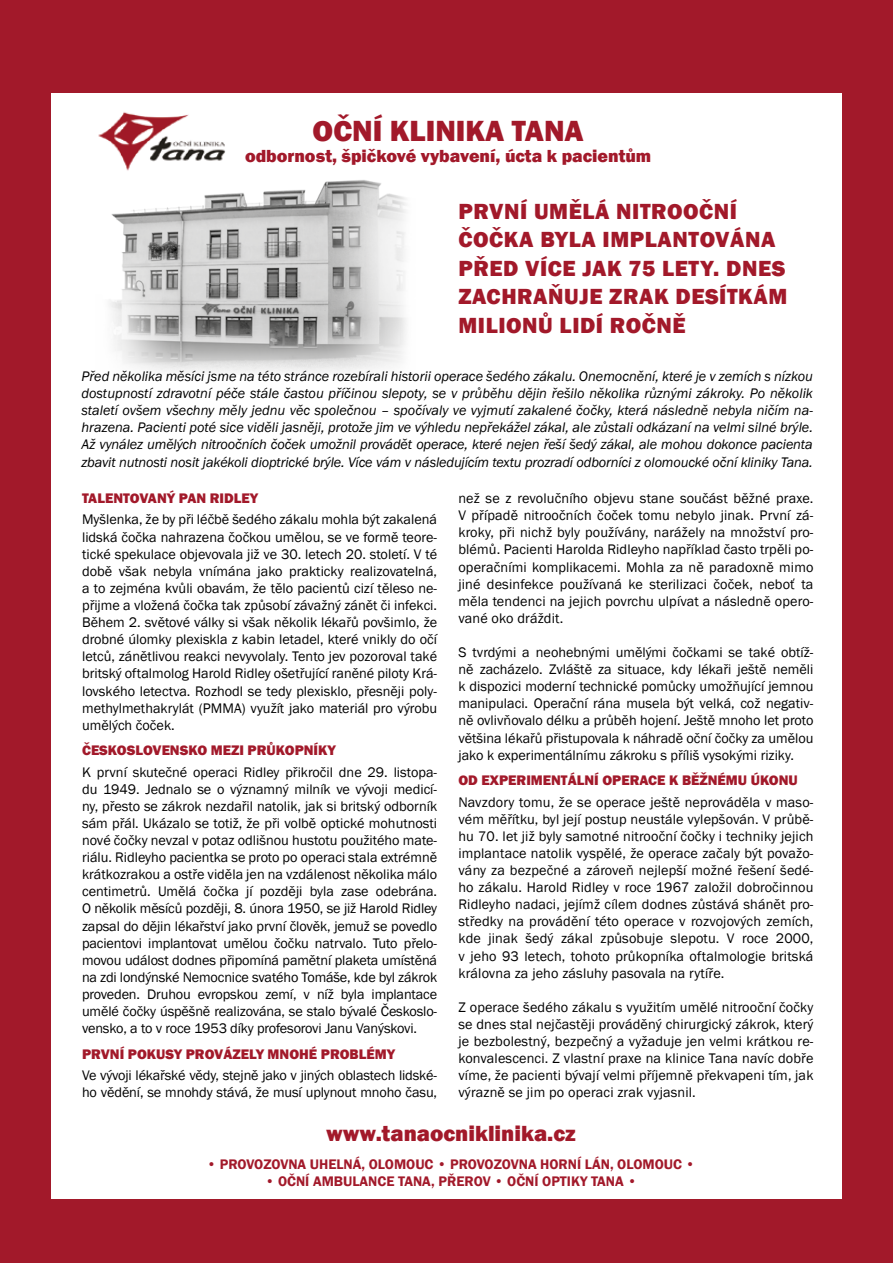
<style>
.page{position:relative;width:893px;height:1263px;background:#a2192a}
.page>*{position:absolute;margin:0;border:0;box-sizing:border-box;transform-origin:0 0}
.t1{font:800 30px "Franklin Gothic";color:#a2192a}
.t2{font:800 22.5px/28.5px "Franklin Gothic";letter-spacing:.025em;color:#a2192a}
.t3{font:800 22.5px "Franklin Gothic";color:#a2192a}
.t4{font:800 18px "Franklin Gothic";color:#a2192a}
.t5{font:14.25px/17.1px "Franklin Gothic";color:#000;text-align:justify}
.t6{font:italic 14.25px/17.1px "Franklin Gothic";letter-spacing:-.01em;color:#000;text-align:justify}
.t7{font:800 14.25px "Franklin Gothic";color:#a2192a}
.t8{font:600 14.25px "Franklin Gothic";color:#a2192a}
</style>
<div class="page">
<div style="left:51px;top:94px;width:791px;height:1105px;background:#fff"></div>
<img style="left:109px;top:180px;width:297px;height:193px">
<img style="left:98px;top:112px;width:128px;height:59px">
<h1 class="t1" style="left:313px;top:111px;width:273px">OČNÍ KLINIKA TANA</h1>
<p class="t4" style="left:245px;top:144px;width:408px">odbornost, špičkové vybavení, úcta k pacientům</p>
<h2 class="t2" style="left:458px;top:197px;width:330px">PRVNÍ UMĚLÁ NITROOČNÍ<br>ČOČKA BYLA IMPLANTOVÁNA<br>PŘED VÍCE JAK 75 LETY. DNES<br>ZACHRAŇUJE ZRAK DESÍTKÁM<br>MILIONŮ LIDÍ ROČNĚ</h2>
<p class="t6" style="left:81px;top:368px;width:733px">Před několika měsíci jsme na této stránce rozebírali historii operace šedého zákalu. Onemocnění, které je v zemích s nízkou dostupností zdravotní péče stále častou příčinou slepoty, se v průběhu dějin řešilo několika různými zákroky. Po několik staletí ovšem všechny měly jednu věc společnou – spočívaly ve vyjmutí zakalené čočky, která následně nebyla ničím na&shy;hrazena. Pacienti poté sice viděli jasněji, protože jim ve výhledu nepřekážel zákal, ale zůstali odkázaní na velmi silné brýle.<br>Až vynález umělých nitroočních čoček umožnil provádět operace, které nejen řeší šedý zákal, ale mohou dokonce pacienta zbavit nutnosti nosit jakékoli dioptrické brýle. Více vám v následujícím textu prozradí odborníci z olomoucké oční kliniky Tana.</p>
<p class="t7" style="left:82px;top:489px;width:178px">TALENTOVANÝ PAN RIDLEY</p>
<p class="t5" style="left:82px;top:511px;width:357px">Myšlenka, že by při léčbě šedého zákalu mohla být zakalená lidská čočka nahrazena čočkou umělou, se ve formě teore&shy;tické spekulace objevovala již ve 30. letech 20. století. V té době však nebyla vnímána jako prakticky realizovatelná, a to zejména kvůli obavám, že tělo pacientů cizí těleso ne&shy;přijme a vložená čočka tak způsobí závažný zánět či infekci.<br>Během 2. světové války si však několik lékařů povšimlo, že drobné úlomky plexiskla z kabin letadel, které vnikly do očí letců, zánětlivou reakci nevyvolaly. Tento jev pozoroval také britský oftalmolog Harold Ridley ošetřující raněné piloty Krá&shy;lovského letectva. Rozhodl se tedy plexisklo, přesněji poly&shy;methylmethakrylát (PMMA) využít jako materiál pro výrobu umělých čoček.</p>
<p class="t7" style="left:82px;top:741px;width:255px">ČESKOSLOVENSKO MEZI PRŮKOPNÍKY</p>
<p class="t5" style="left:82px;top:764px;width:357px">K první skutečné operaci Ridley přikročil dne 29. listopa&shy;du 1949. Jednalo se o významný milník ve vývoji medicí&shy;ny, přesto se zákrok nezdařil natolik, jak si britský odborník sám přál. Ukázalo se totiž, že při volbě optické mohutnosti nové čočky nevzal v potaz odlišnou hustotu použitého mate&shy;riálu. Ridleyho pacientka se proto po operaci stala extrémně krátkozrakou a ostře viděla jen na vzdálenost několika málo centimetrů. Umělá čočka jí později byla zase odebrána.<br>O několik měsíců později, 8. února 1950, se již Harold Ridley zapsal do dějin lékařství jako první člověk, jemuž se povedlo pacientovi implantovat umělou čočku natrvalo. Tuto přelo&shy;movou událost dodnes připomíná pamětní plaketa umístěná na zdi londýnské Nemocnice svatého Tomáše, kde byl zákrok proveden. Druhou evropskou zemí, v níž byla implantace umělé čočky úspěšně realizována, se stalo bývalé Českoslo&shy;vensko, a to v roce 1953 díky profesorovi Janu Vanýskovi.</p>
<p class="t7" style="left:82px;top:1045px;width:315px">PRVNÍ POKUSY PROVÁZELY MNOHÉ PROBLÉMY</p>
<p class="t5" style="left:82px;top:1067px;width:357px">Ve vývoji lékařské vědy, stejně jako v jiných oblastech lidské&shy;ho vědění, se mnohdy stává, že musí uplynout mnoho času,</p>
<p class="t5" style="left:458px;top:490px;width:357px">než se z revolučního objevu stane součást běžné praxe.<br>V případě nitroočních čoček tomu nebylo jinak. První zá&shy;kroky, při nichž byly používány, narážely na množství pro&shy;blémů. Pacienti Harolda Ridleyho například často trpěli po&shy;operačními komplikacemi. Mohla za ně paradoxně mimo jiné desinfekce používaná ke sterilizaci čoček, neboť ta měla tendenci na jejich povrchu ulpívat a následně opero&shy;vané oko dráždit.</p>
<p class="t5" style="left:458px;top:644px;width:357px">S tvrdými a neohebnými umělými čočkami se také obtíž&shy;ně zacházelo. Zvláště za situace, kdy lékaři ještě neměli k dispozici moderní technické pomůcky umožňující jemnou manipulaci. Operační rána musela být velká, což negativ&shy;ně ovlivňovalo délku a průběh hojení. Ještě mnoho let proto většina lékařů přistupovala k náhradě oční čočky za umělou jako k experimentálnímu zákroku s příliš vysokými riziky.</p>
<p class="t7" style="left:458px;top:771px;width:341px">OD EXPERIMENTÁLNÍ OPERACE K BĚŽNÉMU ÚKONU</p>
<p class="t5" style="left:458px;top:794px;width:357px">Navzdory tomu, že se operace ještě neprováděla v maso&shy;vém měřítku, byl její postup neustále vylepšován. V průbě&shy;hu 70. let již byly samotné nitrooční čočky i techniky jejich implantace natolik vyspělé, že operace začaly být považo&shy;vány za bezpečné a zároveň nejlepší možné řešení šedé&shy;ho zákalu. Harold Ridley v roce 1967 založil dobročinnou Ridleyho nadaci, jejímž cílem dodnes zůstává shánět pro&shy;středky na provádění této operace v rozvojových zemích, kde jinak šedý zákal způsobuje slepotu. V roce 2000, v jeho 93 letech, tohoto průkopníka oftalmologie britská královna za jeho zásluhy pasovala na rytíře.</p>
<p class="t5" style="left:458px;top:999px;width:357px">Z operace šedého zákalu s využitím umělé nitrooční čočky se dnes stal nejčastěji prováděný chirurgický zákrok, který je bezbolestný, bezpečný a vyžaduje jen velmi krátkou re&shy;konvalescenci. Z vlastní praxe na klinice Tana navíc dobře víme, že pacienti bývají velmi příjemně překvapeni tím, jak výrazně se jim po operaci zrak vyjasnil.</p>
<h2 class="t3" style="left:326px;top:1119px;width:251px">www.tanaocniklinika.cz</h2>
<p class="t8" style="left:207px;top:1156px;width:490px">• PROVOZOVNA UHELNÁ, OLOMOUC • PROVOZOVNA HORNÍ LÁN, OLOMOUC •</p>
<p class="t8" style="left:265px;top:1173px;width:373px">• OČNÍ AMBULANCE TANA, PŘEROV • OČNÍ OPTIKY TANA •</p>
</div>
